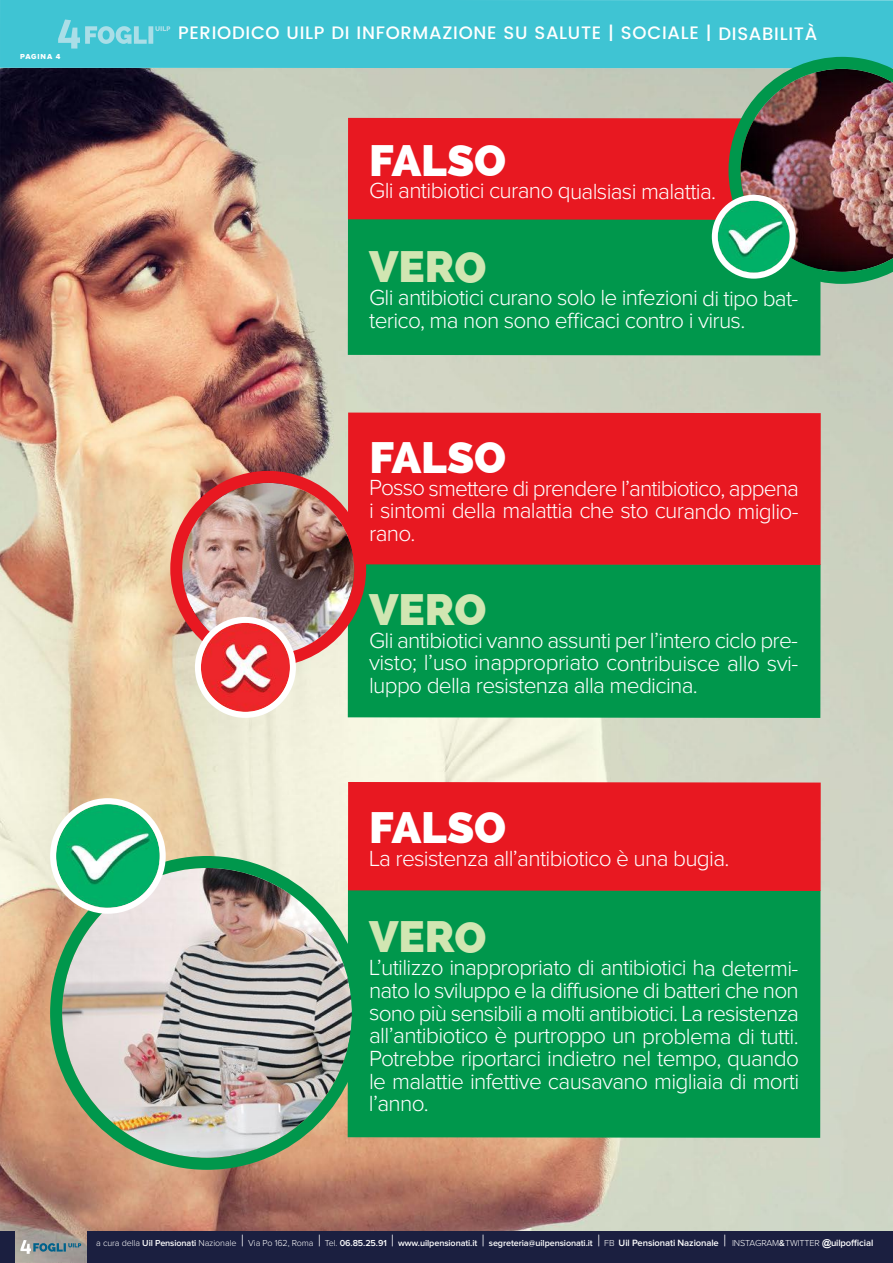
<style>
.page{position:relative;width:893px;height:1263px;background:#fff}
.page>*{position:absolute;margin:0;border:0;box-sizing:border-box;transform-origin:0 0}
.t1{font:800 43.95px "Raleway";color:#fff}
.t2{font:800 43.95px "Raleway";color:#d1e6b2}
.t3{font:300 22.65px/22.6px "Proxima Nova";letter-spacing:-.03em;color:#fff;text-align:justify}
.t4{font:500 18px "Poppins";letter-spacing:.04em;color:#fff}
.t5{font:600 9px "Proxima Nova";letter-spacing:-.01em;color:#fff}
.t6{font:7.5px "Proxima Nova Extrabld";letter-spacing:.115em;color:#fff}
.s1{font-weight:300}
.s2{font-weight:300;font-size:16.5px}
.s3{font-size:9.45px}
.s4{font-family:"Arial";font-weight:700;font-size:9.45px}
</style>
<div class="page">
<img style="left:0;top:68px;width:893px;height:1195px">
<div style="left:0;top:0;width:893px;height:68px;background:#3fc4d3"></div>
<div style="left:0;top:1232px;width:14px;height:31px;background:#1b1f40"></div>
<svg style="left:20px;top:1240px;width:61px;height:14px"></svg>
<svg style="left:58px;top:19px;width:112px;height:30px;background:#60ccd9"></svg>
<div style="left:87px;top:1232px;width:806px;height:31px;background:#1b1f40"></div>
<div style="left:348px;top:220px;width:473px;height:135px;background:#00974c"></div>
<div style="left:348px;top:118px;width:364px;height:102px;background:#e81821"></div>
<div style="left:366px;top:565px;width:454px;height:153px;background:#00974c"></div>
<div style="left:348px;top:413px;width:473px;height:152px;background:#e81821"></div>
<div style="left:364px;top:891px;width:456px;height:247px;background:#00974c"></div>
<div style="left:348px;top:782px;width:473px;height:109px;background:#e81821"></div>
<img style="left:50px;top:856px;width:314px;height:314px">
<img style="left:712px;top:57px;width:181px;height:227px">
<img style="left:170px;top:471px;width:196px;height:247px">
<svg style="left:50px;top:798px;width:116px;height:116px"></svg>
<p class="t6" style="left:20px;top:54px;width:42px">PAGINA 4</p>
<p class="t4" style="left:178px;top:20px;width:641px">PERIODICO UILP DI INFORMAZIONE SU SALUTE | SOCIALE | DISABILITÀ</p>
<h1 class="t1" style="left:369px;top:135px;width:138px">FALSO</h1>
<p class="t3" style="left:369px;top:182px;width:348px">Gli antibiotici curano qualsiasi malattia.</p>
<h1 class="t2" style="left:369px;top:241px;width:119px">VERO</h1>
<p class="t3" style="left:369px;top:289px;width:431px">Gli antibiotici curano solo le infezioni di tipo bat&shy;terico, ma non sono efficaci contro i virus.</p>
<h1 class="t1" style="left:369px;top:432px;width:138px">FALSO</h1>
<p class="t3" style="left:369px;top:479px;width:431px">Posso smettere di prendere l’antibiotico, appena i sintomi della malattia che sto curando miglio&shy;rano.</p>
<h1 class="t2" style="left:369px;top:584px;width:119px">VERO</h1>
<p class="t3" style="left:369px;top:631px;width:431px">Gli antibiotici vanno assunti per l’intero ciclo pre&shy;visto; l’uso inappropriato contribuisce allo svi&shy;luppo della resistenza alla medicina.</p>
<h1 class="t1" style="left:369px;top:802px;width:138px">FALSO</h1>
<p class="t3" style="left:369px;top:849px;width:362px">La resistenza all’antibiotico è una bugia.</p>
<h1 class="t2" style="left:369px;top:911px;width:119px">VERO</h1>
<p class="t3" style="left:369px;top:959px;width:432px">L’utilizzo inappropriato di antibiotici ha determi&shy;nato lo sviluppo e la diffusione di batteri che non sono più sensibili a molti antibiotici. La resistenza all’antibiotico è purtroppo un problema di tutti.<br>Potrebbe riportarci indietro nel tempo, quando le malattie infettive causavano migliaia di morti l’anno.</p>
<p class="t5" style="left:96px;top:1238px;width:779px"><span class="s1">a cura della</span> Uil Pensionati <span class="s1">Nazionale</span> <span class="s2">|</span> <span class="s1">Via Po 162, Roma</span> <span class="s2">|</span> <span class="s1">Tel.</span> 06.85.25.91 <span class="s2">|</span> www.uilpensionati.it <span class="s2">|</span> segreteria@uilpensionati.it <span class="s2">|</span> <span class="s1">FB</span> <span class="s3">Uil Pensionati Nazionale</span> <span class="s2">|</span> <span class="s1">INSTAGRAM</span>&amp;<span class="s1">TWITTER</span> <span class="s4">@</span><span class="s3">uilpofficial</span></p>
</div>
